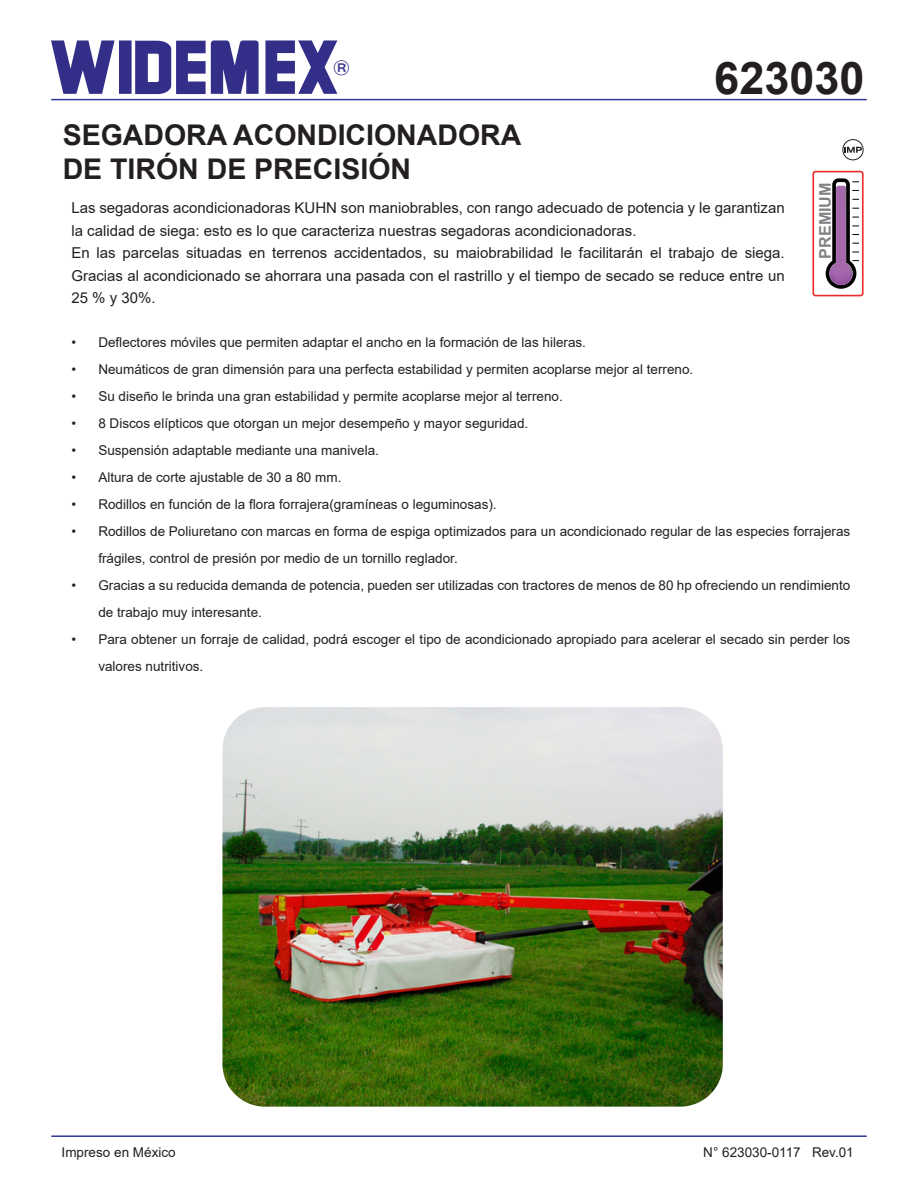
<style>
.page{position:relative;width:918px;height:1188px;background:#fff}
.page>*{position:absolute;margin:0;border:0;box-sizing:border-box;transform-origin:0 0}
.t1{font:700 45px "Arial";color:#231f20}
.t2{font:700 28.5px "Arial";color:#231f20}
.t3{font:700 16.2px "Arial";color:#808285}
.t4{font:15px/22.5px "Arial";color:#231f20}
.t5{font:13.5px/27px "Arial";color:#231f20}
</style>
<div class="page">
<hr style="left:52px;top:99px;width:814px;height:1px;background:#2f3896">
<hr style="left:52px;top:1135px;width:814px;height:2px;background:#2f3896">
<div style="left:842px;top:139px;width:22px;height:21px;border:1px solid #231f20;border-radius:50%"></div>
<svg style="left:844px;top:147px;width:18px;height:6px"></svg>
<div style="left:812px;top:171px;width:52px;height:125px;border:2px solid #ee2928;border-radius:2px"></div>
<svg style="left:826px;top:178px;width:33px;height:111px"></svg>
<img style="left:222px;top:707px;width:501px;height:400px">
<svg style="left:51px;top:40px;width:287px;height:54px"></svg>
<p class="t2" style="left:63px;top:115px;width:460px">SEGADORA ACONDICIONADORA</p>
<p class="t2" style="left:63px;top:149px;width:350px">DE TIRÓN DE PRECISIÓN</p>
<p class="t1" style="left:714px;top:47px;width:152px">623030</p>
<p class="t3" style="left:814px;top:259px;width:78px;rotate:-90deg">PREMIUM</p>
<p class="t4" style="left:71px;top:196px;width:715px">Las segadoras acondicionadoras KUHN son maniobrables, con rango adecuado de potencia y le garantizan la calidad de siega: esto es lo que caracteriza nuestras segadoras acondicionadoras.</p>
<p class="t4" style="left:71px;top:241px;width:715px;text-align:justify">En las parcelas situadas en terrenos accidentados, su maiobrabilidad le facilitarán el trabajo de siega.<br>Gracias al acondicionado se ahorrara una pasada con el rastrillo y el tiempo de secado se reduce entre un 25 % y 30%.</p>
<p class="t5" style="left:71px;top:329px;width:516px">• Deflectores móviles que permiten adaptar el ancho en la formación de las hileras.</p>
<p class="t5" style="left:71px;top:356px;width:623px">• Neumáticos de gran dimensión para una perfecta estabilidad y permiten acoplarse mejor al terreno.</p>
<p class="t5" style="left:71px;top:383px;width:493px">• Su diseño le brinda una gran estabilidad y permite acoplarse mejor al terreno.</p>
<p class="t5" style="left:71px;top:410px;width:458px">• 8 Discos elípticos que otorgan un mejor desempeño y mayor seguridad.</p>
<p class="t5" style="left:71px;top:437px;width:309px">• Suspensión adaptable mediante una manivela.</p>
<p class="t5" style="left:71px;top:464px;width:272px">• Altura de corte ajustable de 30 a 80 mm.</p>
<p class="t5" style="left:71px;top:491px;width:427px">• Rodillos en función de la flora forrajera(gramíneas o leguminosas).</p>
<p class="t5" style="left:98px;top:518px;width:754px;text-indent:-27px">• Rodillos de Poliuretano con marcas en forma de espiga optimizados para un acondicionado regular de las especies forrajeras frágiles, control de presión por medio de un tornillo reglador.</p>
<p class="t5" style="left:98px;top:572px;width:753px;text-indent:-27px">• Gracias a su reducida demanda de potencia, pueden ser utilizadas con tractores de menos de 80 hp ofreciendo un rendimiento de trabajo muy interesante.</p>
<p class="t5" style="left:98px;top:626px;width:753px;text-indent:-27px">• Para obtener un forraje de calidad, podrá escoger el tipo de acondicionado apropiado para acelerar el secado sin perder los valores nutritivos.</p>
<p class="t5" style="left:62px;top:1139px;width:116px">Impreso en México</p>
<p class="t5" style="left:703px;top:1139px;width:152px">N° 623030-0117 Rev.01</p>
</div>
